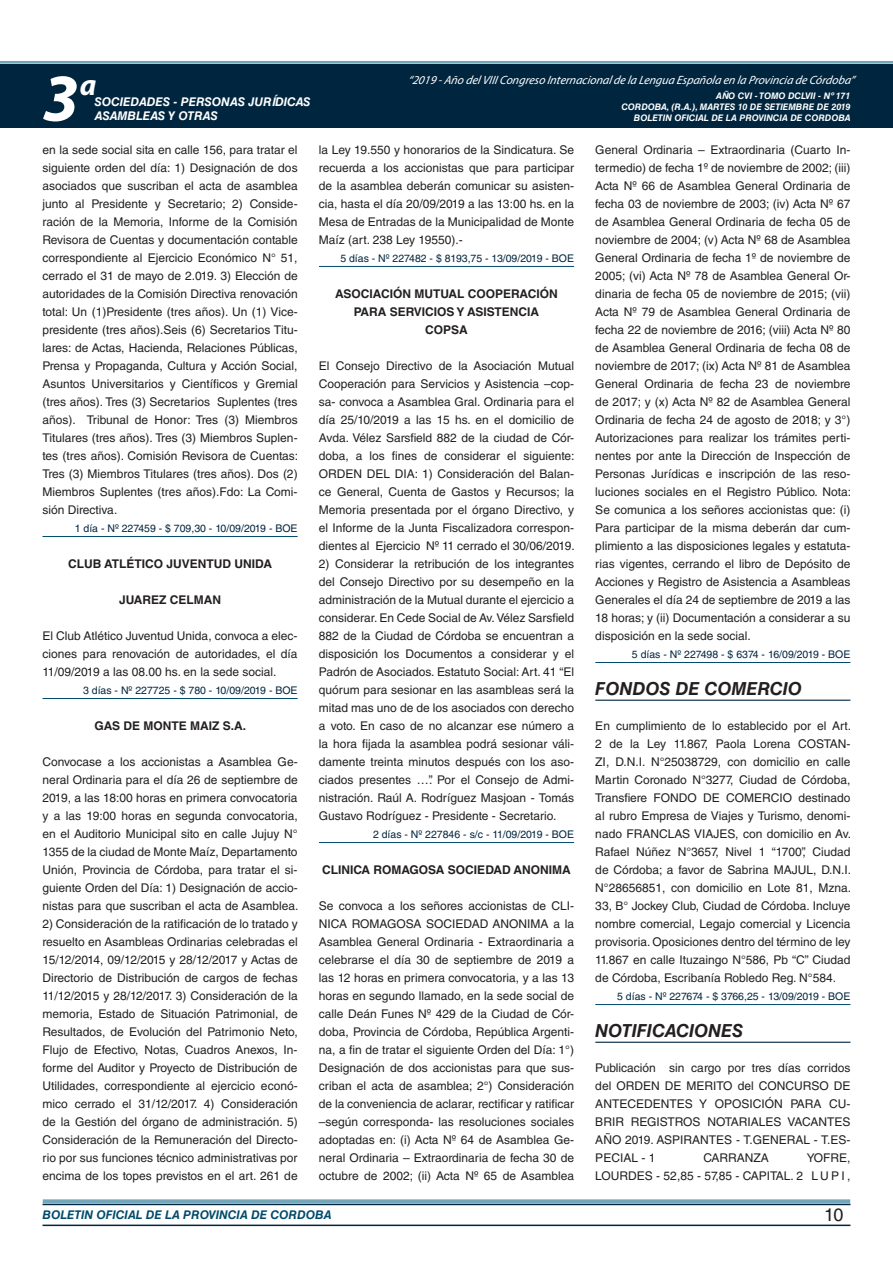
<style>
.page{position:relative;width:893px;height:1263px;background:#fff}
.page>*{position:absolute;margin:0;border:0;box-sizing:border-box;transform-origin:0 0}
.t1{font:italic 700 67.5px "Myriad Pro";color:#fff}
.t2{font:italic 700 30px "Myriad Pro";color:#fff}
.t3{font:italic 700 18px "Helvetica LT Std";color:#231f20}
.t4{font:18px "Helvetica LT Std";color:#231f20}
.t5{font:12px/18px "Helvetica LT Std";color:#231f20;text-align:justify}
.t6{font:700 12px/18px "Helvetica LT Std";color:#231f20;text-align:center}
.t7{font:italic 12px "Myriad Pro";color:#fff}
.t8{font:italic 700 12px "Helvetica LT Std";color:#fff}
.t9{font:italic 700 12px "Helvetica LT Std";color:#004b6c}
.t10{font:10.5px "Helvetica LT Std";color:#00263f}
.t11{font:italic 700 9px/10.8px "Helvetica LT Std";color:#fff;text-align:right}
</style>
<div class="page">
<div style="left:0;top:61px;width:893px;height:6px;background:#fff;opacity:.75"></div>
<div style="left:0;top:64px;width:893px;height:64px;background:#00263f"></div>
<hr style="left:43px;top:1224px;width:807px;height:2px;background:#00263f">
<div style="left:42px;top:1198px;width:809px;height:8px;background:#fff;opacity:.75"></div>
<hr style="left:43px;top:536px;width:255px;height:1px;background:#004b6c">
<hr style="left:43px;top:698px;width:255px;height:1px;background:#004b6c">
<hr style="left:319px;top:266px;width:255px;height:1px;background:#004b6c">
<hr style="left:319px;top:842px;width:255px;height:1px;background:#004b6c">
<hr style="left:595px;top:662px;width:255px;height:1px;background:#004b6c">
<hr style="left:595px;top:700px;width:255px;height:1px;background:#00263f">
<hr style="left:595px;top:1004px;width:255px;height:1px;background:#004b6c">
<hr style="left:595px;top:1042px;width:255px;height:1px;background:#00263f">
<h2 class="t2" style="left:80px;top:66px;width:18px">a</h2>
<p class="t7" style="left:408px;top:72px;width:448px">“2019 -Año delVIIICongreso Internacionalde la Lengua Esp añola en la Provincia de Córdoba”</p>
<h1 class="t1" style="left:43px;top:54px;width:38px">3</h1>
<p class="t11" style="left:621px;top:91px;width:231px">AÑO CVI - TOMO DCLVII - Nº 171<br>CORDOBA, (R.A.), MARTES 10 DE SETIEMBRE DE 2019<br>BOLETIN OFICIAL DE LA PROVINCIA DE CORDOBA</p>
<p class="t8" style="left:95px;top:94px;width:217px">SOCIEDADES - PERSONAS JURÍDICAS</p>
<p class="t8" style="left:95px;top:109px;width:125px">ASAMBLEAS Y OTRAS</p>
<p class="t5" style="left:43px;top:141px;width:257px">en la sede social sita en calle 156, para tratar el siguiente orden del día: 1) Designación de dos asociados que suscriban el acta de asamblea junto al Presidente y Secretario; 2) Conside&shy;ración de la Memoria, Informe de la Comisión Revisora de Cuentas y documentación contable correspondiente al Ejercicio Económico N° 51, cerrado el 31 de mayo de 2.019. 3) Elección de autoridades de la Comisión Directiva renovación total: Un (1)Presidente (tres años). Un (1) Vice&shy;presidente (tres años).Seis (6) Secretarios Titu&shy;lares: de Actas, Hacienda, Relaciones Públicas, Prensa y Propaganda, Cultura y Acción Social, Asuntos Universitarios y Científicos y Gremial (tres años). Tres (3) Secretarios Suplentes (tres años). Tribunal de Honor: Tres (3) Miembros Titulares (tres años). Tres (3) Miembros Suplen&shy;tes (tres años). Comisión Revisora de Cuentas:<br>Tres (3) Miembros Titulares (tres años). Dos (2)<br>Miembros Suplentes (tres años).Fdo: La Comi&shy;sión Directiva.</p>
<p class="t10" style="left:75px;top:522px;width:224px">1 día - Nº 227459 - $ 709,30 - 10/09/2019 - BOE</p>
<p class="t6" style="left:68px;top:554px;width:205px">CLUB ATLÉTICO JUVENTUD UNIDA</p>
<p class="t6" style="left:119px;top:590px;width:32px">JUAREZ</p>
<p class="t6" style="left:170px;top:590px;width:10px">CELM</p>
<p class="t6" style="left:204px;top:590px;width:17px">AN</p>
<p class="t5" style="left:43px;top:627px;width:257px">El Club Atlético Juventud Unida, convoca a elec&shy;ciones para renovación de autoridades, el día 11/09/2019 a las 08.00 hs. en la sede social.</p>
<p class="t10" style="left:83px;top:684px;width:216px">3 días - Nº 227725 - $ 780 - 10/09/2019 - BOE</p>
<p class="t6" style="left:95px;top:716px;width:59px">GAS DE MONTE</p>
<p class="t6" style="left:190px;top:716px;width:58px">MAIZ S.A.</p>
<p class="t5" style="left:43px;top:753px;width:257px">Convocase a los accionistas a Asamblea Ge&shy;neral Ordinaria para el día 26 de septiembre de 2019, a las 18:00 horas en primera convocatoria y a las 19:00 horas en segunda convocatoria, en el Auditorio Municipal sito en calle Jujuy N° 1355 de la ciudad de Monte Maíz, Departamento Unión, Provincia de Córdoba, para tratar el si&shy;guiente Orden del Día: 1) Designación de accio&shy;nistas para que suscriban el acta de Asamblea.</p>
<p class="t5" style="left:43px;top:915px;width:257px">2) Consideración de la ratificación de lo tratado y resuelto en Asambleas Ordinarias celebradas el 15/12/2014, 09/12/2015 y 28/12/2017 y Actas de Directorio de Distribución de cargos de fechas 11/12/2015 y 28/12/2017. 3) Consideración de la memoria, Estado de Situación Patrimonial, de Resultados, de Evolución del Patrimonio Neto, Flujo de Efectivo, Notas, Cuadros Anexos, In&shy;forme del Auditor y Proyecto de Distribución de Utilidades, correspondiente al ejercicio econó&shy;mico cerrado el 31/12/2017. 4) Consideración de la Gestión del órgano de administración. 5)<br>Consideración de la Remuneración del Directo&shy;rio por sus funciones técnico administrativas por encima de los topes previstos en el art. 261 de</p>
<p class="t5" style="left:319px;top:141px;width:257px">la Ley 19.550 y honorarios de la Sindicatura. Se recuerda a los accionistas que para participar de la asamblea deberán comunicar su asisten&shy;cia, hasta el día 20/09/2019 a las 13:00 hs. en la Mesa de Entradas de la Municipalidad de Monte Maíz (art. 238 Ley 19550).-</p>
<p class="t10" style="left:340px;top:252px;width:235px">5 días - Nº 227482 - $ 8193,75 - 13/09/2019 - BOE</p>
<p class="t6" style="left:335px;top:284px;width:224px">ASOCIACIÓN MUTUAL COOPERACIÓN<br>PARA SERVICIOS Y ASISTENCIA<br>COPSA</p>
<p class="t5" style="left:319px;top:357px;width:257px">El Consejo Directivo de la Asociación Mutual Cooperación para Servicios y Asistencia –cop&shy;sa- convoca a Asamblea Gral. Ordinaria para el día 25/10/2019 a las 15 hs. en el domicilio de Avda. Vélez Sarsfield 882 de la ciudad de Cór&shy;doba, a los fines de considerar el siguiente:<br>ORDEN DEL DIA: 1) Consideración del Balan&shy;ce General, Cuenta de Gastos y Recursos; la Memoria presentada por el órgano Directivo, y el Informe de la Junta Fiscalizadora correspon&shy;dientes al Ejercicio Nº 11 cerrado el 30/06/2019.</p>
<p class="t5" style="left:319px;top:555px;width:257px">2) Considerar la retribución de los integrantes del Consejo Directivo por su desempeño en la administración de la Mutual durante el ejercicio a considerar. En Cede Social de Av. Vélez Sarsfield 882 de la Ciudad de Córdoba se encuentran a disposición los Documentos a considerar y el Padrón de Asociados. Estatuto Social: Art. 41 “El quórum para sesionar en las asambleas será la mitad mas uno de de los asociados con derecho a voto. En caso de no alcanzar ese número a la hora fijada la asamblea podrá sesionar váli&shy;damente treinta minutos después con los aso&shy;ciados presentes …”. Por el Consejo de Admi&shy;nistración. Raúl A. Rodríguez Masjoan - Tomás Gustavo Rodríguez - Presidente - Secretario.</p>
<p class="t10" style="left:373px;top:828px;width:203px">2 días - Nº 227846 - s/c - 11/09/2019 - BOE</p>
<p class="t6" style="left:322px;top:860px;width:8px">CLINIC</p>
<p class="t6" style="left:362px;top:860px;width:22px">A ROM</p>
<p class="t6" style="left:401px;top:860px;width:18px">AGOS</p>
<p class="t6" style="left:436px;top:860px;width:21px">A SOCIED</p>
<p class="t6" style="left:493px;top:860px;width:38px">AD ANONIM</p>
<p class="t6" style="left:562px;top:860px;width:10px">A</p>
<p class="t5" style="left:319px;top:897px;width:257px">Se convoca a los señores accionistas de CLI-NICA ROMAGOSA SOCIEDAD ANONIMA a la Asamblea General Ordinaria - Extraordinaria a celebrarse el día 30 de septiembre de 2019 a las 12 horas en primera convocatoria, y a las 13 horas en segundo llamado, en la sede social de calle Deán Funes Nº 429 de la Ciudad de Cór&shy;doba, Provincia de Córdoba, República Argenti&shy;na, a fin de tratar el siguiente Orden del Día: 1°)<br>Designación de dos accionistas para que sus&shy;criban el acta de asamblea; 2°) Consideración de la conveniencia de aclarar, rectificar y ratificar –según corresponda- las resoluciones sociales adoptadas en: (i) Acta Nº 64 de Asamblea Ge&shy;neral Ordinaria – Extraordinaria de fecha 30 de octubre de 2002; (ii) Acta Nº 65 de Asamblea</p>
<p class="t5" style="left:595px;top:141px;width:257px">General Ordinaria – Extraordinaria (Cuarto In&shy;termedio) de fecha 1º de noviembre de 2002; (iii)<br>Acta Nº 66 de Asamblea General Ordinaria de fecha 03 de noviembre de 2003; (iv) Acta Nº 67 de Asamblea General Ordinaria de fecha 05 de noviembre de 2004; (v) Acta Nº 68 de Asamblea General Ordinaria de fecha 1º de noviembre de 2005; (vi) Acta Nº 78 de Asamblea General Or&shy;dinaria de fecha 05 de noviembre de 2015; (vii)<br>Acta Nº 79 de Asamblea General Ordinaria de fecha 22 de noviembre de 2016; (viii) Acta Nº 80 de Asamblea General Ordinaria de fecha 08 de noviembre de 2017; (ix) Acta Nº 81 de Asamblea General Ordinaria de fecha 23 de noviembre de 2017; y (x) Acta Nº 82 de Asamblea General Ordinaria de fecha 24 de agosto de 2018; y 3°)<br>Autorizaciones para realizar los trámites perti&shy;nentes por ante la Dirección de Inspección de Personas Jurídicas e inscripción de las reso&shy;luciones sociales en el Registro Público. Nota:<br>Se comunica a los señores accionistas que: (i)<br>Para participar de la misma deberán dar cum&shy;plimiento a las disposiciones legales y estatuta&shy;rias vigentes, cerrando el libro de Depósito de Acciones y Registro de Asistencia a Asambleas Generales el día 24 de septiembre de 2019 a las 18 horas; y (ii) Documentación a considerar a su disposición en la sede social.</p>
<p class="t10" style="left:632px;top:648px;width:220px">5 días - Nº 227498 - $ 6374 - 16/09/2019 - BOE</p>
<h3 class="t3" style="left:595px;top:678px;width:208px">FONDOS DE COMERCIO</h3>
<p class="t5" style="left:595px;top:717px;width:257px">En cumplimiento de lo establecido por el Art.<br>2 de la Ley 11.867, Paola Lorena COSTAN-ZI, D.N.I. N°25038729, con domicilio en calle Martin Coronado N°3277, Ciudad de Córdoba, Transfiere FONDO DE COMERCIO destinado al rubro Empresa de Viajes y Turismo, denomi&shy;nado FRANCLAS VIAJES, con domicilio en Av.<br>Rafael Núñez N°3657, Nivel 1 “1700”, Ciudad de Córdoba; a favor de Sabrina MAJUL, D.N.I.<br>N°28656851, con domicilio en Lote 81, Mzna.<br>33, B° Jockey Club, Ciudad de Córdoba. Incluye nombre comercial, Legajo comercial y Licencia provisoria. Oposiciones dentro del término de ley 11.867 en calle Ituzaingo N°586, Pb “C” Ciudad de Córdoba, Escribanía Robledo Reg. N°584.</p>
<p class="t10" style="left:617px;top:990px;width:235px">5 días - Nº 227674 - $ 3766,25 - 13/09/2019 - BOE</p>
<h3 class="t3" style="left:595px;top:1020px;width:149px">NOTIFICACIONES</h3>
<p class="t5" style="left:595px;top:1059px;width:257px">Publicación sin cargo por tres días corridos del ORDEN DE MERITO del CONCURSO DE ANTECEDENTES Y OPOSICIÓN PARA CU-BRIR REGISTROS NOTARIALES VACANTES AÑO 2019. ASPIRANTES - T.GENERAL - T.ES-PECIAL - 1</p>
<p class="t5" style="left:595px;top:1149px;width:257px;text-align:right">YOFRE,<br>LOURDES - 52,85 - 57,85 - CAPITAL. 2 L U P I ,</p>
<p class="t5" style="left:703px;top:1149px;width:67px">CARRANZA</p>
<p class="t9" style="left:43px;top:1208px;width:290px">BOLETIN OFICIAL DE LA PROVINCIA DE CORDOBA</p>
<h3 class="t4" style="left:824px;top:1204px;width:21px">10</h3>
</div>
